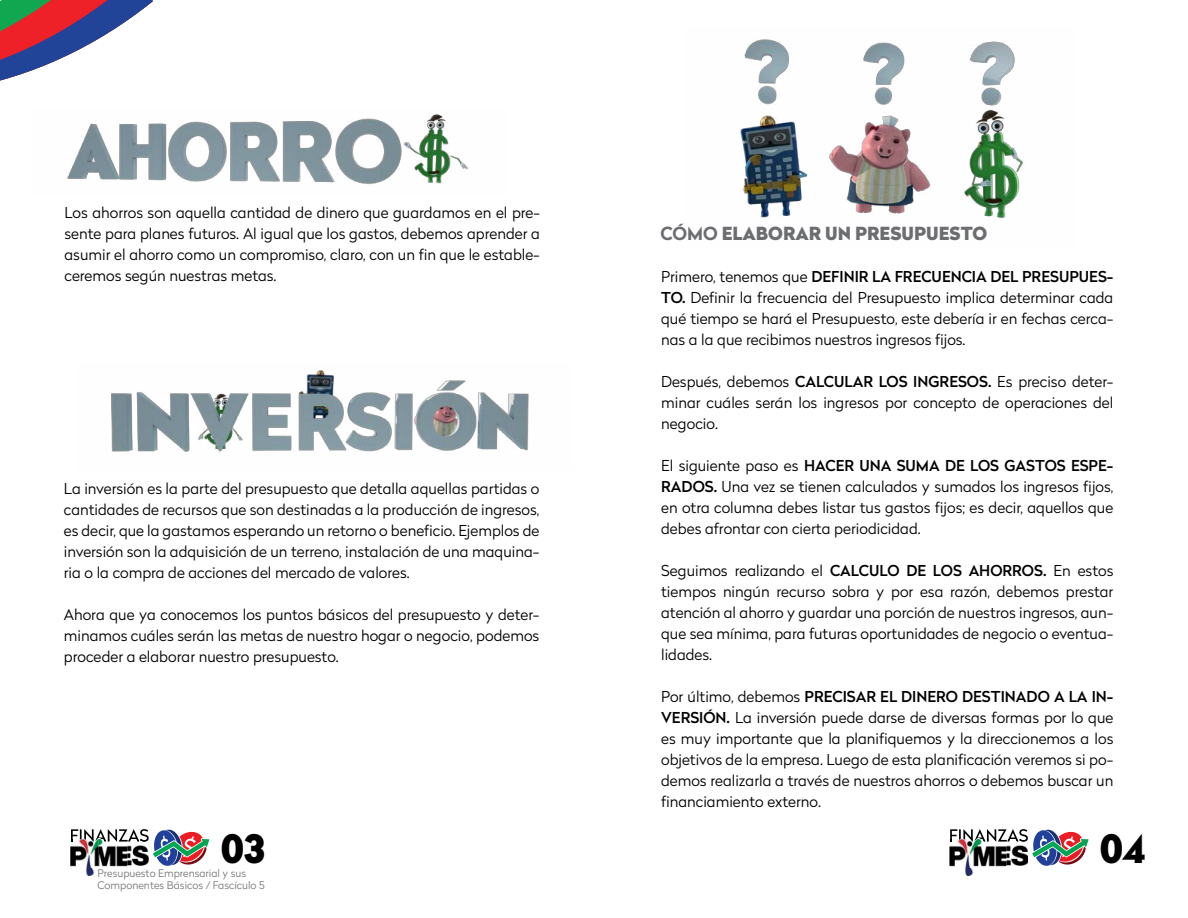
<style>
.page{position:relative;width:1188px;height:918px;background:#fff}
.page>*{position:absolute;margin:0;border:0;box-sizing:border-box;transform-origin:0 0}
.t1{font:900 39px "Radikal";color:#000}
.t2{font:900 18px "Radikal";color:#6d6e71}
.t3{font:300 15px/21px "Radikal";color:#000;text-align:justify}
.t4{font:300 10.5px/12px "Radikal";color:#77787b}
.s1{font-weight:700}
.s2{font-weight:500}
</style>
<div class="page">
<svg style="left:0;top:0;width:153px;height:81px"></svg>
<img style="left:70px;top:846px;width:57px;height:29px">
<svg style="left:71px;top:829px;width:138px;height:37px"></svg>
<img style="left:949px;top:846px;width:57px;height:29px">
<svg style="left:950px;top:829px;width:139px;height:37px"></svg>
<img style="left:67px;top:114px;width:401px;height:70px">
<img style="left:111px;top:370px;width:418px;height:82px">
<img style="left:740px;top:39px;width:284px;height:180px">
<p class="t3" style="left:64px;top:201px;width:477px">Los ahorros son aquella cantidad de dinero que guardamos en el pre&shy;sente para planes futuros. Al igual que los gastos, debemos aprender a asumir el ahorro como un compromiso, claro, con un fin que le estable&shy;ceremos según nuestras metas.</p>
<p class="t3" style="left:64px;top:477px;width:477px">La inversión es la parte del presupuesto que detalla aquellas partidas o cantidades de recursos que son destinadas a la producción de ingresos, es decir, que la gastamos esperando un retorno o beneficio. Ejemplos de inversión son la adquisición de un terreno, instalación de una maquina&shy;ria o la compra de acciones del mercado de valores.</p>
<p class="t3" style="left:64px;top:603px;width:477px">Ahora que ya conocemos los puntos básicos del presupuesto y deter&shy;minamos cuáles serán las metas de nuestro hogar o negocio, podemos proceder a elaborar nuestro presupuesto.</p>
<p class="t2" style="left:660px;top:220px;width:328px"><span class="s1">CÓMO</span> ELABORAR UN PRESUPUESTO</p>
<p class="t3" style="left:661px;top:265px;width:454px">Primero, tenemos que <span class="s2">DEFINIR LA FRECUENCIA DEL PRESUPUES-TO.</span> Definir la frecuencia del Presupuesto implica determinar cada qué tiempo se hará el Presupuesto, este debería ir en fechas cerca&shy;nas a la que recibimos nuestros ingresos fijos.</p>
<p class="t3" style="left:661px;top:370px;width:454px">Después, debemos <span class="s2">CALCULAR LOS INGRESOS.</span> Es preciso deter&shy;minar cuáles serán los ingresos por concepto de operaciones del negocio.</p>
<p class="t3" style="left:661px;top:454px;width:454px">El siguiente paso es <span class="s2">HACER UNA SUMA DE LOS GASTOS ESPE-RADOS.</span> Una vez se tienen calculados y sumados los ingresos fijos, en otra columna debes listar tus gastos fijos; es decir, aquellos que debes afrontar con cierta periodicidad.</p>
<p class="t3" style="left:661px;top:559px;width:454px">Seguimos realizando el <span class="s2">CALCULO DE LOS AHORROS.</span> En estos tiempos ningún recurso sobra y por esa razón, debemos prestar atención al ahorro y guardar una porción de nuestros ingresos, aun&shy;que sea mínima, para futuras oportunidades de negocio o eventua&shy;lidades.</p>
<p class="t3" style="left:661px;top:685px;width:454px">Por último, debemos <span class="s2">PRECISAR EL DINERO DESTINADO A LA IN-VERSIÓN.</span> La inversión puede darse de diversas formas por lo que es muy importante que la planifiquemos y la direccionemos a los objetivos de la empresa. Luego de esta planificación veremos si po&shy;demos realizarla a través de nuestros ahorros o debemos buscar un financiamiento externo.</p>
<h1 class="t1" style="left:221px;top:819px;width:45px">03</h1>
<h1 class="t1" style="left:1100px;top:819px;width:47px">04</h1>
<p class="t4" style="left:98px;top:867px;width:169px">Presupuesto Emprensarial y sus<br>Componentes Básicos / Fascículo 5</p>
</div>
